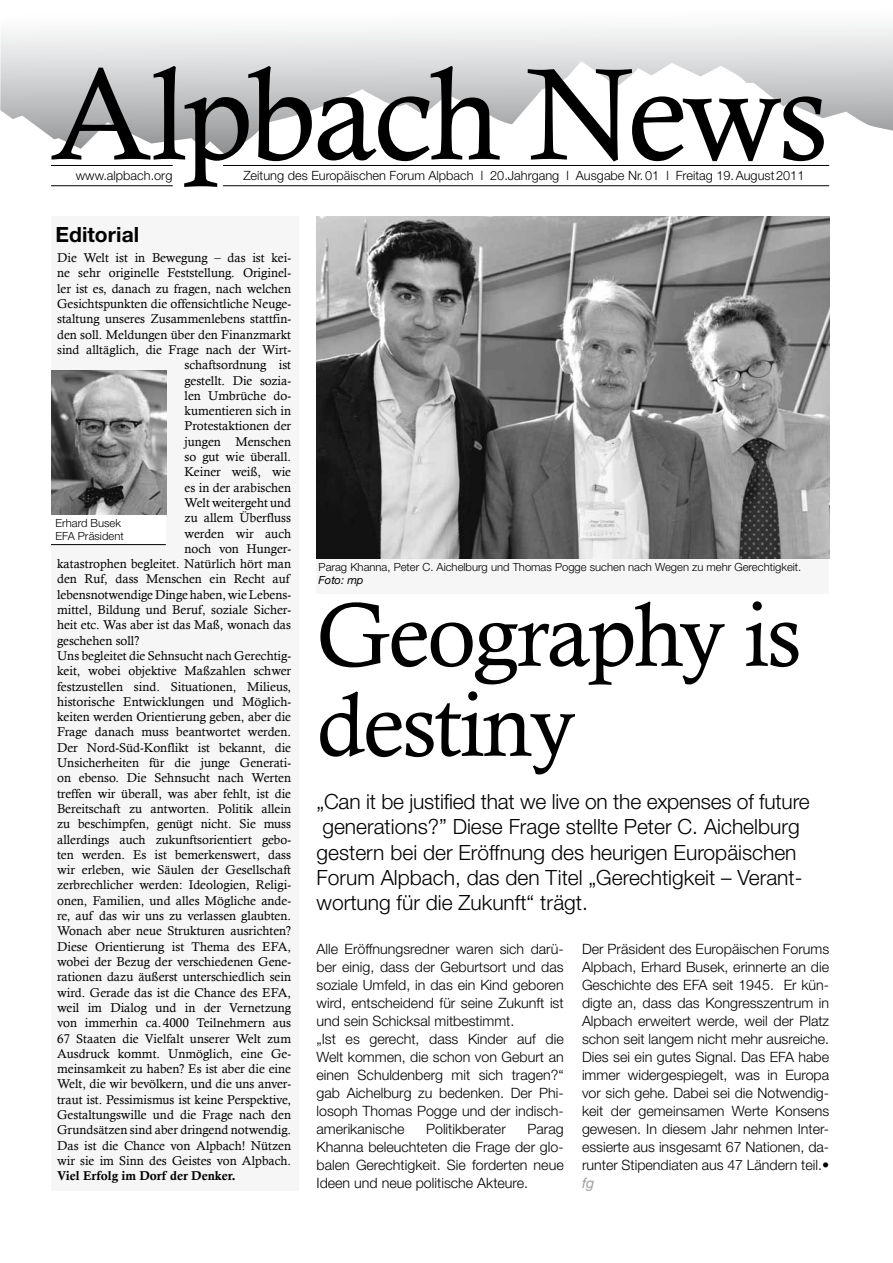
<style>
.page{position:relative;width:893px;height:1263px;background:#fff}
.page>*{position:absolute;margin:0;border:0;box-sizing:border-box;transform-origin:0 0}
.t1{font:130.5px "Calisto";letter-spacing:-.025em;color:#000}
.t2{font:90px/90px "Calisto";letter-spacing:-.025em;color:#000}
.t3{font:300 21px/25.2px "Helvetica Neue CE";color:#000}
.t4{font:700 21px "Helvetica Neue CE";color:#000}
.t5{font:300 14.25px/18px "Helvetica Neue CE";color:#000;text-align:justify}
.t6{font:italic 14.25px "Helvetica Neue CE";color:#9c9e9f}
.t7{font:12.75px "Calisto";color:#000}
.t8{font:300 12.75px "Helvetica Neue CE";color:#000}
.t9{font:12.75px "Calis MT Bol";color:#000}
.t10{font:300 11.25px/12.8px "Helvetica Neue CE";color:#000}
.t11{font:italic 11.25px "Helvetica Neue CE";letter-spacing:-.01em;color:#000}
</style>
<div class="page">
<svg style="left:0;top:26px;width:893px;height:35px"></svg>
<svg style="left:0;top:61px;width:893px;height:126px"></svg>
<hr style="left:51px;top:185px;width:122px;height:1px;background:#000">
<hr style="left:51px;top:165px;width:122px;height:1px;background:#000">
<hr style="left:223px;top:185px;width:606px;height:1px;background:#000">
<hr style="left:223px;top:165px;width:606px;height:1px;background:#000">
<div style="left:51px;top:216px;width:247px;height:975px;background:#f6f6f6"></div>
<div style="left:316px;top:535px;width:513px;height:59px;background:#f6f6f6"></div>
<div style="left:51px;top:506px;width:115px;height:39px;background:#fff"></div>
<img style="left:316px;top:216px;width:513px;height:342px">
<img style="left:51px;top:371px;width:115px;height:144px">
<hr style="left:51px;top:544px;width:115px;height:1px;background:#000">
<h1 class="t1" style="left:51px;top:39px;width:779px">Alpbach News</h1>
<p class="t8" style="left:76px;top:168px;width:98px">www.alpbach.org</p>
<p class="t8" style="left:243px;top:168px;width:563px">Zeitung des Europäischen Forum Alpbach l 20.Jahrgang l Ausgabe Nr.01 l Freitag 19.August2011</p>
<h3 class="t4" style="left:56px;top:221px;width:85px">Editorial</h3>
<p class="t7" style="left:57px;top:250px;width:236px">Die Welt ist in Bewegung – das ist kei-</p>
<p class="t7" style="left:57px;top:266px;width:236px">ne sehr originelle Feststellung. Originel-</p>
<p class="t7" style="left:57px;top:281px;width:236px">ler ist es, danach zu fragen, nach welchen</p>
<p class="t7" style="left:57px;top:296px;width:236px">Gesichtspunkten die offensichtliche Neuge-</p>
<p class="t7" style="left:57px;top:312px;width:236px">staltung unseres Zusammenlebens stattfin-</p>
<p class="t7" style="left:57px;top:327px;width:235px">den soll. Meldungen über den Finanzmarkt</p>
<p class="t7" style="left:57px;top:342px;width:236px">sind alltäglich, die Frage nach der Wirt-</p>
<p class="t7" style="left:185px;top:357px;width:108px">schaftsordnung ist</p>
<p class="t7" style="left:185px;top:373px;width:108px">gestellt. Die sozia-</p>
<p class="t7" style="left:185px;top:388px;width:108px">len Umbrüche do-</p>
<p class="t7" style="left:185px;top:403px;width:108px">kumentieren sich in</p>
<p class="t7" style="left:185px;top:419px;width:108px">Protestaktionen der</p>
<p class="t7" style="left:185px;top:434px;width:108px">jungen Menschen</p>
<p class="t7" style="left:185px;top:449px;width:108px">so gut wie überall.</p>
<p class="t7" style="left:185px;top:465px;width:108px">Keiner weiß, wie</p>
<p class="t7" style="left:185px;top:480px;width:108px">es in der arabischen</p>
<p class="t7" style="left:185px;top:495px;width:108px">Welt weitergeht und</p>
<p class="t7" style="left:185px;top:510px;width:108px">zu allem Überfluss</p>
<p class="t7" style="left:185px;top:526px;width:108px">werden wir auch</p>
<p class="t7" style="left:185px;top:541px;width:108px">noch von Hunger-</p>
<p class="t7" style="left:57px;top:556px;width:236px">katastrophen begleitet. Natürlich hört man</p>
<p class="t7" style="left:57px;top:572px;width:234px">den Ruf, dass Menschen ein Recht auf</p>
<p class="t7" style="left:57px;top:587px;width:236px">lebensnotwendige Dinge haben, wie Lebens-</p>
<p class="t7" style="left:57px;top:602px;width:236px">mittel, Bildung und Beruf, soziale Sicher-</p>
<p class="t7" style="left:57px;top:618px;width:236px">heit etc. Was aber ist das Maß, wonach das</p>
<p class="t7" style="left:57px;top:633px;width:84px">geschehen soll?</p>
<p class="t7" style="left:57px;top:648px;width:236px">Uns begleitet die Sehnsucht nach Gerechtig-</p>
<p class="t7" style="left:57px;top:663px;width:236px">keit, wobei objektive Maßzahlen schwer</p>
<p class="t7" style="left:57px;top:679px;width:236px">festzustellen sind. Situationen, Milieus,</p>
<p class="t7" style="left:57px;top:694px;width:236px">historische Entwicklungen und Möglich-</p>
<p class="t7" style="left:57px;top:709px;width:236px">keiten werden Orientierung geben, aber die</p>
<p class="t7" style="left:57px;top:725px;width:236px">Frage danach muss beantwortet werden.</p>
<p class="t7" style="left:57px;top:740px;width:236px">Der Nord-Süd-Konflikt ist bekannt, die</p>
<p class="t7" style="left:57px;top:755px;width:236px">Unsicherheiten für die junge Generati-</p>
<p class="t7" style="left:57px;top:771px;width:235px">on ebenso. Die Sehnsucht nach Werten</p>
<p class="t7" style="left:57px;top:786px;width:236px">treffen wir überall, was aber fehlt, ist die</p>
<p class="t7" style="left:57px;top:801px;width:236px">Bereitschaft zu antworten. Politik allein</p>
<p class="t7" style="left:57px;top:816px;width:236px">zu beschimpfen, genügt nicht. Sie muss</p>
<p class="t7" style="left:57px;top:832px;width:236px">allerdings auch zukunftsorientiert gebo-</p>
<p class="t7" style="left:57px;top:847px;width:235px">ten werden. Es ist bemerkenswert, dass</p>
<p class="t7" style="left:57px;top:862px;width:236px">wir erleben, wie Säulen der Gesellschaft</p>
<p class="t7" style="left:57px;top:878px;width:236px">zerbrechlicher werden: Ideologien, Religi-</p>
<p class="t7" style="left:57px;top:893px;width:235px">onen, Familien, und alles Mögliche ande-</p>
<p class="t7" style="left:57px;top:908px;width:236px">re, auf das wir uns zu verlassen glaubten.</p>
<p class="t7" style="left:57px;top:924px;width:236px">Wonach aber neue Strukturen ausrichten?</p>
<p class="t7" style="left:57px;top:939px;width:236px">Diese Orientierung ist Thema des EFA,</p>
<p class="t7" style="left:57px;top:954px;width:236px">wobei der Bezug der verschiedenen Gene-</p>
<p class="t7" style="left:57px;top:969px;width:236px">rationen dazu äußerst unterschiedlich sein</p>
<p class="t7" style="left:57px;top:985px;width:235px">wird. Gerade das ist die Chance des EFA,</p>
<p class="t7" style="left:57px;top:1000px;width:236px">weil im Dialog und in der Vernetzung</p>
<p class="t7" style="left:57px;top:1015px;width:235px">von immerhin ca.4000 Teilnehmern aus</p>
<p class="t7" style="left:57px;top:1031px;width:236px">67 Staaten die Vielfalt unserer Welt zum</p>
<p class="t7" style="left:57px;top:1046px;width:235px">Ausdruck kommt. Unmöglich, eine Ge-</p>
<p class="t7" style="left:57px;top:1061px;width:236px">meinsamkeit zu haben? Es ist aber die eine</p>
<p class="t7" style="left:57px;top:1077px;width:235px">Welt, die wir bevölkern, und die uns anver-</p>
<p class="t7" style="left:57px;top:1092px;width:236px">traut ist. Pessimismus ist keine Perspektive,</p>
<p class="t7" style="left:57px;top:1107px;width:236px">Gestaltungswille und die Frage nach den</p>
<p class="t7" style="left:57px;top:1122px;width:236px">Grundsätzen sind aber dringend notwendig.</p>
<p class="t7" style="left:57px;top:1138px;width:236px">Das ist die Chance von Alpbach! Nützen</p>
<p class="t7" style="left:57px;top:1153px;width:236px">wir sie im Sinn des Geistes von Alpbach.</p>
<p class="t9" style="left:57px;top:1168px;width:180px">Viel Erfolg im Dorf der Denker.</p>
<p class="t10" style="left:56px;top:517px;width:70px">Erhard Busek<br>EFA Präsident</p>
<p class="t10" style="left:319px;top:561px;width:484px">Parag Khanna, Peter C. Aichelburg und Thomas Pogge suchen nach Wegen zu mehr Gerechtigkeit.</p>
<p class="t11" style="left:319px;top:573px;width:46px">Foto: mp</p>
<h2 class="t2" style="left:316px;top:589px;width:486px">Geography is destiny</h2>
<p class="t3" style="left:316px;top:789px;width:495px">„Can it be justified that we live on the expenses of future generations?” Diese Frage stellte Peter C. Aichelburg gestern bei der Eröffnung des heurigen Europäischen Forum Alpbach, das den Titel „Gerechtigkeit – Verant&shy;wortung für die Zukunft“ trägt.</p>
<p class="t5" style="left:316px;top:940px;width:249px;text-align:left">Alle Eröffnungsredner waren sich darü&shy;ber einig, dass der Geburtsort und das soziale Umfeld, in das ein Kind geboren wird, entscheidend für seine Zukunft ist und sein Schicksal mitbestimmt.<br>„Ist es gerecht, dass Kinder auf die Welt kommen, die schon von Geburt an einen Schuldenberg mit sich tragen?“ gab Aichelburg zu bedenken. Der Phi&shy;losoph Thomas Pogge und der indisch&shy;amerikanische</p>
<p class="t5" style="left:582px;top:940px;width:249px">Der Präsident des Europäischen Forums Alpbach, Erhard Busek, erinnerte an die Geschichte des EFA seit 1945. Er kün&shy;digte an, dass das Kongresszentrum in Alpbach erweitert werde, weil der Platz schon seit langem nicht mehr ausreiche.<br>Dies sei ein gutes Signal. Das EFA habe immer widergespiegelt, was in Europa vor sich gehe. Dabei sei die Notwendig&shy;keit der gemeinsamen Werte Konsens gewesen. In diesem Jahr nehmen Inter&shy;essierte aus insgesamt 67 Nationen, da&shy;runter Stipendiaten aus 47 Ländern teil.•</p>
<p class="t6" style="left:582px;top:1174px;width:14px">fg</p>
<p class="t5" style="left:316px;top:1120px;width:249px;text-indent:211px">Parag Khanna beleuchteten die Frage der glo&shy;balen Gerechtigkeit. Sie forderten neue Ideen und neue politische Akteure.</p>
<p class="t5" style="left:426px;top:1120px;width:81px">Politikberater</p>
</div>
